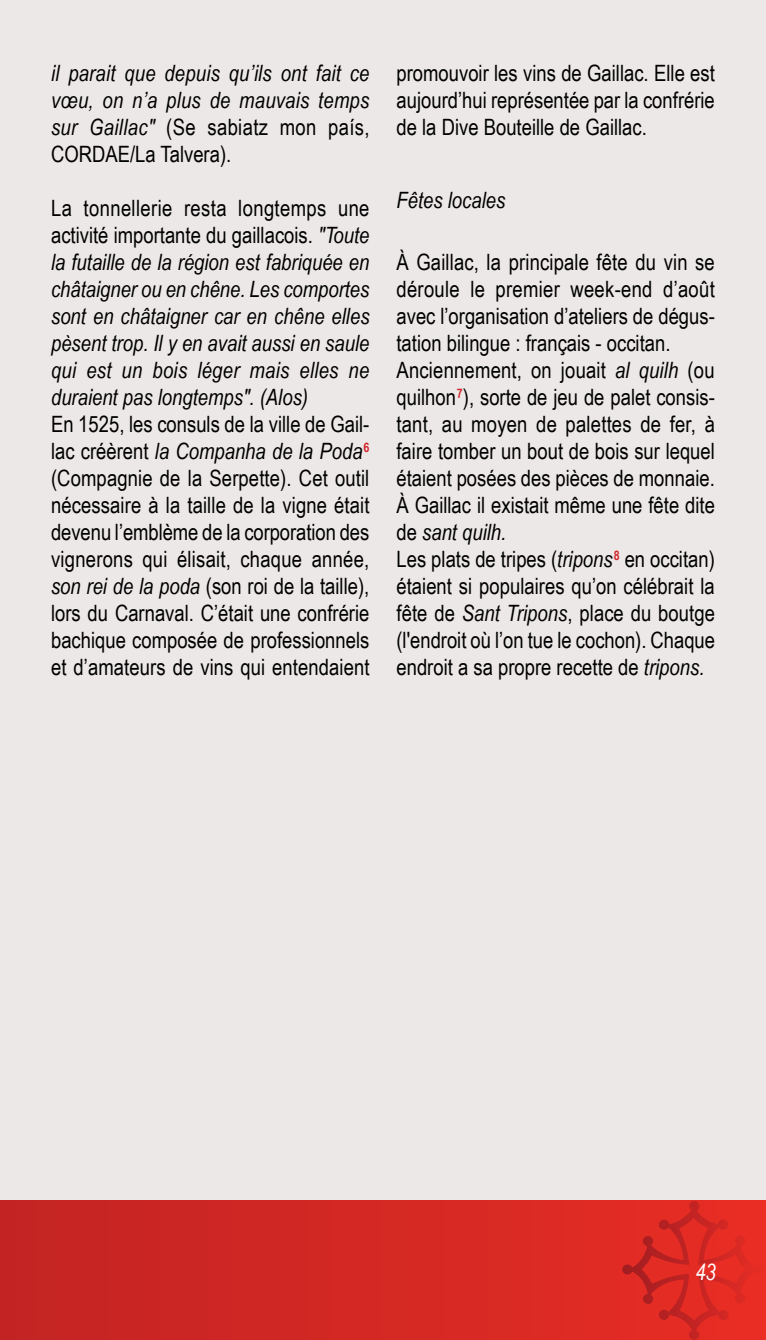
<style>
.page{position:relative;width:766px;height:1340px;background:#fff}
.page>*{position:absolute;margin:0;border:0;box-sizing:border-box;transform-origin:0 0}
.t1{font:22.5px/27px "Arial Narrow";color:#000;text-align:justify}
.t2{font:italic 22.5px/27px "Arial Narrow";letter-spacing:.01em;color:#000;text-align:justify}
.t3{font:italic 22.5px "Arial Narrow";color:#fff}
.s1{font-style:normal}
.s2{font-style:italic}
</style>
<div class="page">
<div style="left:0;top:0;width:765px;height:1339px;background:#ede8e8"></div>
<svg style="left:0;top:1200px;width:622px;height:139px;fill:#d12824"></svg>
<svg style="left:622px;top:1200px;width:143px;height:139px"></svg>
<p class="t2" style="left:51px;top:62px;width:320px">il parait que depuis qu’ils ont fait ce vœu, on n’a plus de mauvais temps sur Gaillac" <span class="s1">(Se sabiatz mon país, CORDAE/La Talvera).</span></p>
<p class="t2" style="left:51px;top:197px;width:320px"><span class="s1">La tonnellerie resta longtemps une activité importante du gaillacois.</span> "Toute la futaille de la région est fabriquée en châtaigner ou en chêne. Les comportes sont en châtaigner car en chêne elles pèsent trop. Il y en avait aussi en saule qui est un bois léger mais elles ne duraient pas longtemps". (Alos)</p>
<p class="t1" style="left:51px;top:413px;width:320px">En 1525, les consuls de la ville de Gail&shy;lac créèrent <span class="s2">la Companha de la Poda</span><sup>6 </sup>(Compagnie de la Serpette). Cet outil nécessaire à la taille de la vigne était devenu l’emblème de la corporation des vignerons qui élisait, chaque année, <span class="s2">son rei de la poda</span> (son roi de la taille), lors du Carnaval. C’était une confrérie bachique composée de professionnels et d’amateurs de vins qui entendaient</p>
<p class="t1" style="left:396px;top:62px;width:320px">promouvoir les vins de Gaillac. Elle est aujourd’hui représentée par la confrérie de la Dive Bouteille de Gaillac.</p>
<p class="t2" style="left:396px;top:189px;width:110px">Fêtes locales</p>
<p class="t1" style="left:396px;top:251px;width:320px;text-align:left">À Gaillac, la principale fête du vin se déroule le premier week-end d’août avec l’organisation d’ateliers de dégus&shy;tation bilingue : français - occitan.<br>Anciennement, on jouait <span class="s2">al quilh</span> (ou quilhon<sup>7</sup>), sorte de jeu de palet consis&shy;tant, au moyen de palettes de fer, à faire tomber un bout de bois sur lequel étaient posées des pièces de monnaie.<br>À Gaillac il existait même une fête dite de <span class="s2">sant quilh.<br></span>Les plats de tripes (<span class="s2">tripons</span><sup>8</sup> en occitan) étaient si populaires qu’on célébrait la fête de <span class="s2">Sant Tripons</span>, place du boutge (l'endroit où l’on tue le cochon). Chaque endroit a sa propre recette de <span class="s2">tripons.</span></p>
<p class="t3" style="left:695px;top:1263px;width:22px">43</p>
</div>
